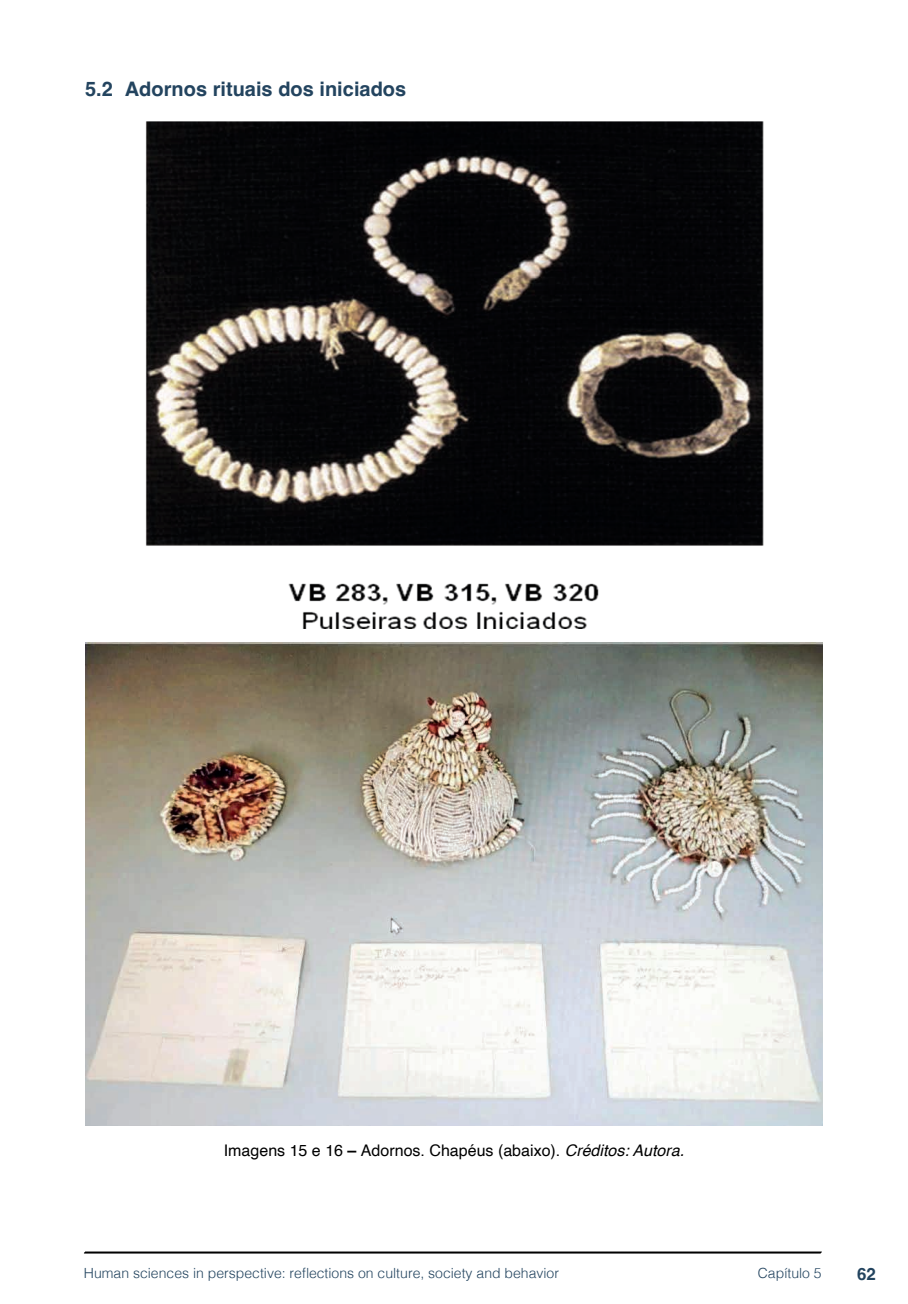
<style>
.page{position:relative;width:908px;height:1304px;background:#fff}
.page>*{position:absolute;margin:0;border:0;box-sizing:border-box;transform-origin:0 0}
.t1{font:700 20px "Helvetica";color:#23445f}
.t2{font:700 16.8px "Helvetica";color:#23445f}
.t3{font:16px "Helvetica";color:#000}
.t4{font:300 14px "Helvetica";color:#23445f}
.s1{font-weight:700}
.s2{font-style:italic}
</style>
<div class="page">
<svg style="left:84px;top:1251px;width:737px;height:3px;background:#515151"></svg>
<img style="left:145px;top:122px;width:618px;height:506px">
<img style="left:85px;top:643px;width:737px;height:483px">
<h1 class="t1" style="left:85px;top:77px;width:322px">5.2 Adornos rituais dos iniciados</h1>
<p class="t3" style="left:224px;top:1138px;width:461px">Imagens 15 e 16 <span class="s1">–</span> Adornos. Chapéus (abaixo). <span class="s2">Créditos: Autora.</span></p>
<p class="t4" style="left:84px;top:1261px;width:476px">Human sciences in perspective: reflections on culture, society and behavior</p>
<p class="t4" style="left:757px;top:1261px;width:65px">Capítulo 5</p>
<p class="t2" style="left:856px;top:1264px;width:20px">62</p>
</div>
